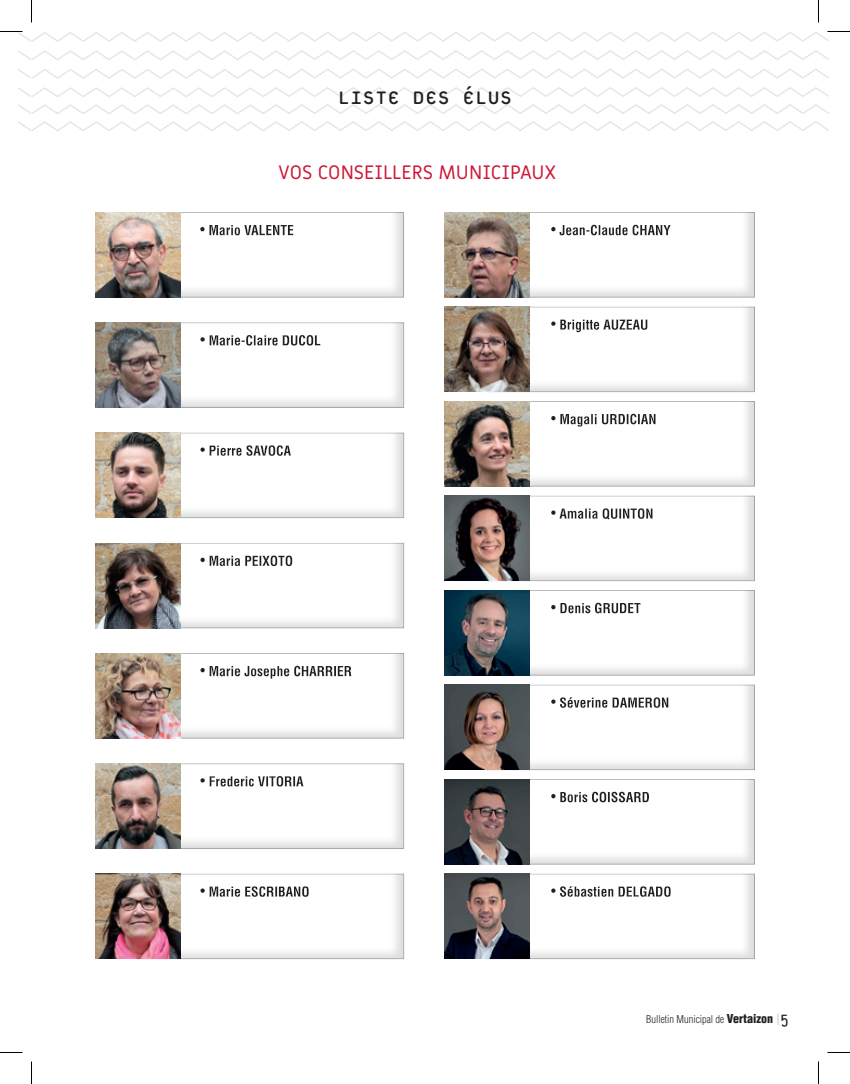
<style>
.page{position:relative;width:850px;height:1084px;background:#fff}
.page>*{position:absolute;margin:0;border:0;box-sizing:border-box;transform-origin:0 0}
.t1{font:27px "Platelet";color:#231f20}
.t2{font:19.5px "Miriam Libre";color:#cd1837}
.t3{font:300 condensed 10.5px "Helvetica LT Std";color:#231f20}
.s1{font-weight:900;font-size:12px}
.s2{font-family:"Miriam Libre";font-weight:700;font-stretch:normal;font-size:12px;color:#d1d2d4}
.s3{font-family:"Platelet";font-weight:400;font-stretch:normal;font-size:18px}
</style>
<div class="page">
<svg style="left:19px;top:50px;width:810px;height:10px"></svg>
<svg style="left:19px;top:69px;width:810px;height:10px"></svg>
<svg style="left:19px;top:87px;width:810px;height:44px"></svg>
<div style="left:135px;top:211px;width:271px;height:87px;background:#231f20;opacity:.15"></div>
<img style="left:95px;top:212px;width:85px;height:85px">
<div style="left:135px;top:320px;width:271px;height:89px;background:#231f20;opacity:.15"></div>
<img style="left:95px;top:322px;width:85px;height:85px">
<div style="left:135px;top:430px;width:271px;height:89px;background:#231f20;opacity:.15"></div>
<img style="left:95px;top:433px;width:85px;height:85px">
<div style="left:135px;top:540px;width:271px;height:89px;background:#231f20;opacity:.15"></div>
<img style="left:95px;top:543px;width:85px;height:85px">
<div style="left:135px;top:651px;width:271px;height:88px;background:#231f20;opacity:.15"></div>
<img style="left:95px;top:653px;width:85px;height:85px">
<div style="left:135px;top:761px;width:271px;height:88px;background:#231f20;opacity:.15"></div>
<img style="left:95px;top:763px;width:85px;height:85px">
<div style="left:135px;top:872px;width:271px;height:87px;background:#231f20;opacity:.15"></div>
<img style="left:95px;top:873px;width:85px;height:85px">
<div style="left:486px;top:210px;width:271px;height:88px;background:#231f20;opacity:.15"></div>
<img style="left:444px;top:212px;width:85px;height:85px">
<div style="left:486px;top:304px;width:271px;height:89px;background:#231f20;opacity:.15"></div>
<img style="left:444px;top:307px;width:85px;height:85px">
<div style="left:486px;top:399px;width:271px;height:88px;background:#231f20;opacity:.15"></div>
<img style="left:444px;top:401px;width:85px;height:85px">
<div style="left:486px;top:493px;width:271px;height:89px;background:#231f20;opacity:.15"></div>
<img style="left:444px;top:496px;width:85px;height:85px">
<div style="left:486px;top:588px;width:271px;height:88px;background:#231f20;opacity:.15"></div>
<img style="left:444px;top:590px;width:85px;height:85px">
<div style="left:486px;top:682px;width:271px;height:89px;background:#231f20;opacity:.15"></div>
<img style="left:444px;top:684px;width:85px;height:86px">
<div style="left:486px;top:871px;width:271px;height:89px;background:#231f20;opacity:.15"></div>
<img style="left:444px;top:873px;width:85px;height:85px">
<div style="left:486px;top:777px;width:271px;height:88px;background:#231f20;opacity:.15"></div>
<img style="left:444px;top:779px;width:85px;height:85px">
<svg style="left:0;top:31px;width:850px;height:11px"></svg>
<svg style="left:0;top:1052px;width:22px;height:1px"></svg>
<svg style="left:827px;top:1052px;width:23px;height:1px"></svg>
<svg style="left:31px;top:0;width:1px;height:23px"></svg>
<svg style="left:31px;top:1061px;width:1px;height:22px"></svg>
<svg style="left:818px;top:0;width:1px;height:23px"></svg>
<svg style="left:818px;top:1061px;width:1px;height:22px"></svg>
<h1 class="t1" style="left:337px;top:85px;width:176px">LISTE DES ÉLUS</h1>
<h2 class="t2" style="left:278px;top:160px;width:280px">VOS CONSEILLERS MUNICIPAUX</h2>
<p class="t3" style="left:646px;top:1012px;width:144px">Bulletin Municipal de <span class="s1">Vertaizon</span> <span class="s2">|</span><span class="s3">5</span></p>
</div>
